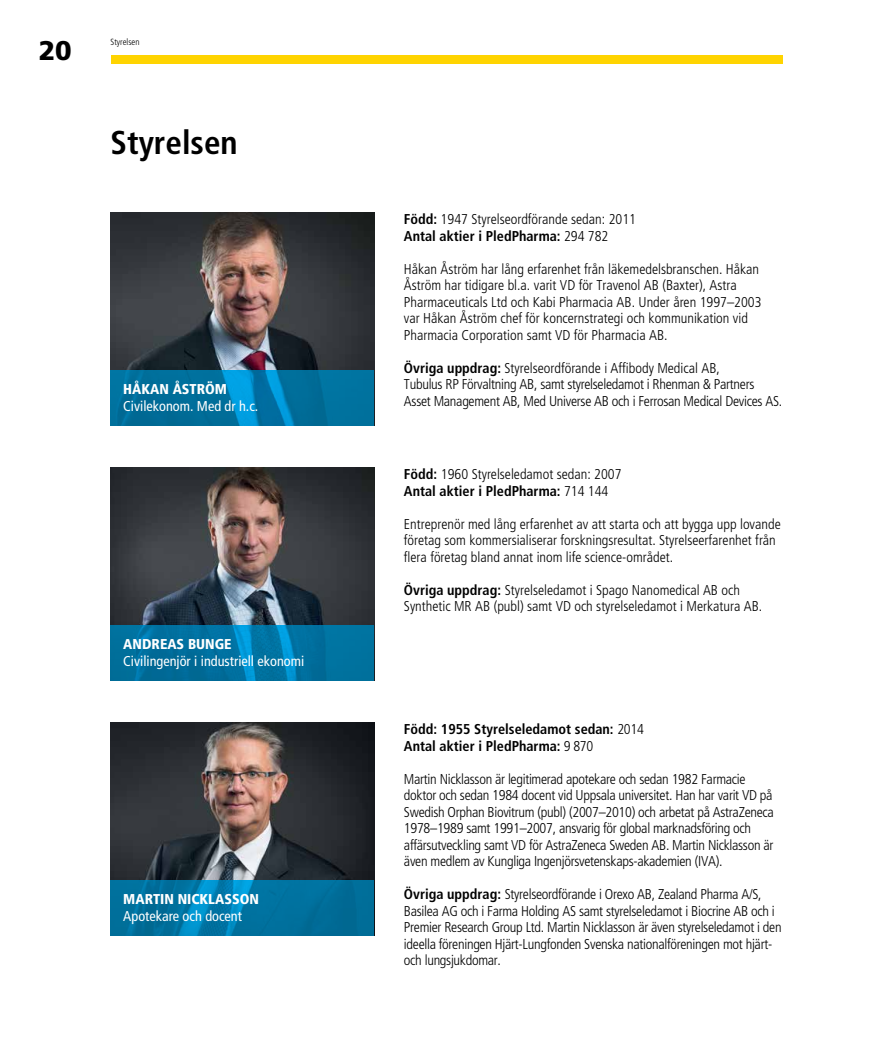
<style>
.page{position:relative;width:893px;height:1063px;background:#fff}
.page>*{position:absolute;margin:0;border:0;box-sizing:border-box;transform-origin:0 0}
.t1{font:700 condensed 33px "Frutiger";color:#000}
.t2{font:900 27px "Frutiger";color:#000}
.t3{font:300 condensed 14.25px/16.5px "Frutiger";letter-spacing:-.02em;color:#000}
.t4{font:300 condensed 14.25px/16.5px "Frutiger";color:#000}
.t5{font:condensed 14.25px "Frutiger";color:#fff}
.t6{font:700 condensed 14.25px/16.5px "Frutiger";color:#000}
.t7{font:900 condensed 14.25px "Frutiger";color:#fff}
.t8{font:300 condensed 9px "Frutiger";color:#000}
.s1{font-weight:700}
.s2{font-weight:300}
</style>
<div class="page">
<div style="left:111px;top:55px;width:671px;height:9px;background:#ffd400"></div>
<img style="left:111px;top:468px;width:263px;height:157px">
<img style="left:111px;top:213px;width:263px;height:157px">
<img style="left:111px;top:723px;width:263px;height:157px">
<svg style="left:111px;top:370px;width:263px;height:55px;background:#0074a4"></svg>
<svg style="left:111px;top:625px;width:263px;height:55px;background:#0073a3"></svg>
<svg style="left:111px;top:880px;width:263px;height:55px;background:#0074a2"></svg>
<h2 class="t2" style="left:39px;top:34px;width:35px">20</h2>
<p class="t8" style="left:111px;top:37px;width:31px">Styrelsen</p>
<h1 class="t1" style="left:111px;top:123px;width:129px">Styrelsen</h1>
<p class="t7" style="left:123px;top:381px;width:105px">HÅKAN ÅSTRÖM</p>
<p class="t5" style="left:123px;top:397px;width:137px">Civilekonom. Med dr h.c.</p>
<p class="t7" style="left:123px;top:636px;width:110px">ANDREAS BUNGE</p>
<p class="t5" style="left:123px;top:652px;width:182px">Civilingenjör i industriell ekonomi</p>
<p class="t7" style="left:123px;top:891px;width:137px">MARTIN NICKLASSON</p>
<p class="t5" style="left:123px;top:908px;width:120px">Apotekare och docent</p>
<p class="t4" style="left:404px;top:211px;width:234px"><span class="s1">Född:</span> 1947 Styrelseordförande sedan: 2011<br><span class="s1">Antal aktier i PledPharma:</span> 294 782</p>
<p class="t4" style="left:404px;top:261px;width:359px">Håkan Åström har lång erfarenhet från läkemedelsbranschen. Håkan Åström har tidigare bl.a. varit VD för Travenol AB (Baxter), Astra Pharmaceuticals Ltd och Kabi Pharmacia AB. Under åren 1997–2003 var Håkan Åström chef för koncernstrategi och kommunikation vid Pharmacia Corporation samt VD för Pharmacia AB.</p>
<p class="t3" style="left:404px;top:360px;width:380px"><span class="s1">Övriga uppdrag:</span> Styrelseordförande i Affibody Medical AB,<br>Tubulus RP Förvaltning AB, samt styrelseledamot i Rhenman &amp; Partners<br>Asset Management AB, Med Universe AB och i Ferrosan Medical Devices AS.</p>
<p class="t4" style="left:404px;top:466px;width:219px"><span class="s1">Född:</span> 1960 Styrelseledamot sedan: 2007<br><span class="s1">Antal aktier i PledPharma:</span> 714 144</p>
<p class="t4" style="left:404px;top:516px;width:378px">Entreprenör med lång erfarenhet av att starta och att bygga upp lovande företag som kommersialiserar forskningsresultat. Styrelseerfarenhet från flera företag bland annat inom life science-området.</p>
<p class="t4" style="left:404px;top:582px;width:360px"><span class="s1">Övriga uppdrag:</span> Styrelseledamot i Spago Nanomedical AB och<br>Synthetic MR AB (publ) samt VD och styrelseledamot i Merkatura AB.</p>
<p class="t6" style="left:404px;top:721px;width:241px">Född: 1955 Styrelseledamot sedan: <span class="s2">2014<br></span>Antal aktier i PledPharma: <span class="s2">9 870</span></p>
<p class="t3" style="left:404px;top:771px;width:371px">Martin Nicklasson är legitimerad apotekare och sedan 1982 Farmacie doktor och sedan 1984 docent vid Uppsala universitet. Han har varit VD på Swedish Orphan Biovitrum (publ) (2007–2010) och arbetat på AstraZeneca 1978–1989 samt 1991–2007, ansvarig för global marknadsföring och affärsutveckling samt VD för AstraZeneca Sweden AB. Martin Nicklasson är även medlem av Kungliga Ingenjörsvetenskaps-akademien (IVA).</p>
<p class="t3" style="left:404px;top:886px;width:379px"><span class="s1">Övriga uppdrag:</span> Styrelseordförande i Orexo AB, Zealand Pharma A/S, Basilea AG och i Farma Holding AS samt styrelseledamot i Biocrine AB och i Premier Research Group Ltd. Martin Nicklasson är även styrelseledamot i den ideella föreningen Hjärt-Lungfonden Svenska nationalföreningen mot hjärt&shy;och lungsjukdomar.</p>
</div>
